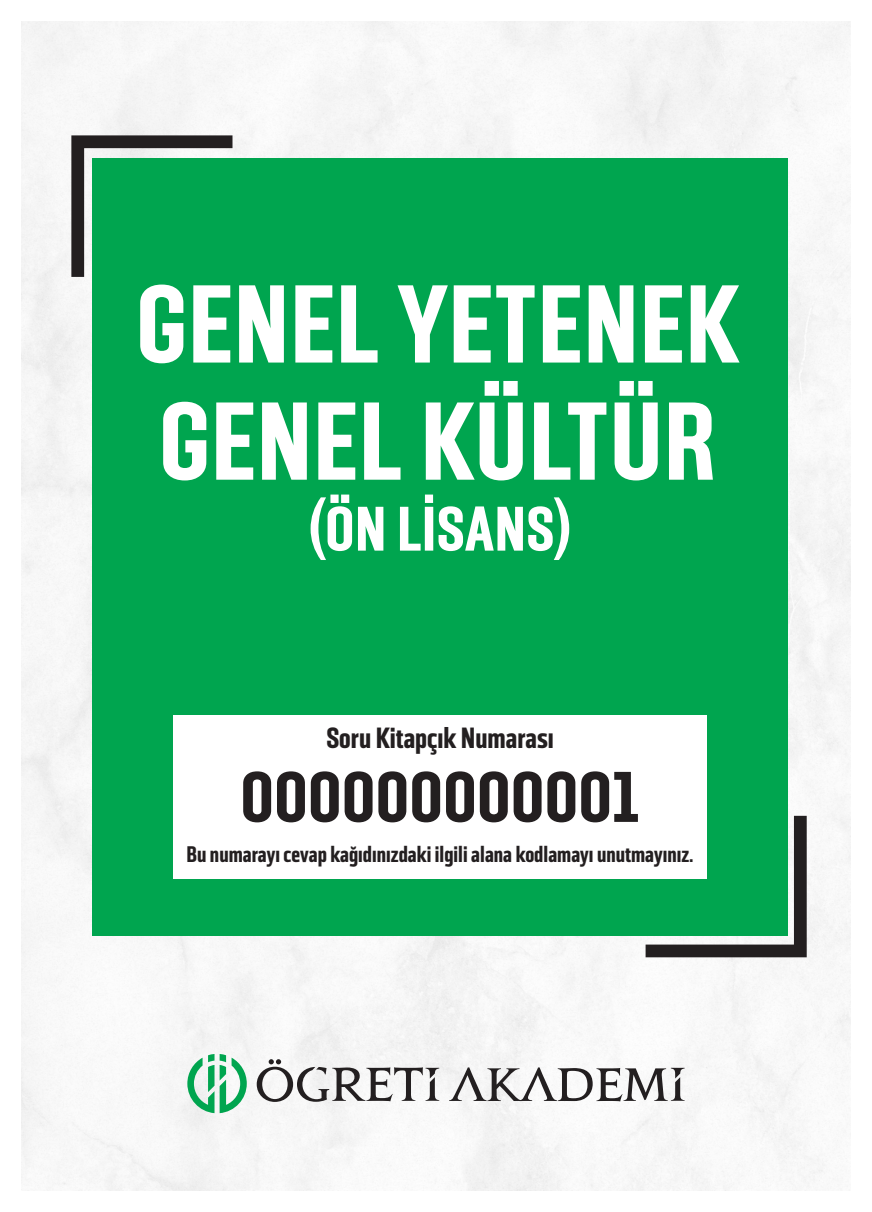
<style>
.page{position:relative;width:872px;height:1212px;background:#fff}
.page>*{position:absolute;margin:0;border:0;box-sizing:border-box;transform-origin:0 0}
.t1{font:800 110.25px/117.1px "Solido Condensed";letter-spacing:.01em;color:#fff}
.t2{font:800 71.4px "Solido Condensed";color:#231f20}
.t3{font:800 62.7px "Solido Condensed";letter-spacing:.01em;color:#fff}
.t4{font:800 29.25px "Solido Condensed";color:#231f20}
.t5{font:800 22.5px "Solido Condensed";color:#231f20}
</style>
<div class="page">
<img style="left:21px;top:21px;width:829px;height:1170px">
<div style="left:92px;top:158px;width:695px;height:777px;background:#00a54f"></div>
<svg style="left:65px;top:129px;width:180px;height:161px"></svg>
<svg style="left:257px;top:1059px;width:182px;height:43px"></svg>
<svg style="left:449px;top:1067px;width:235px;height:34px"></svg>
<svg style="left:187px;top:1054px;width:27px;height:59px"></svg>
<svg style="left:220px;top:1054px;width:27px;height:59px"></svg>
<svg style="left:633px;top:803px;width:180px;height:161px"></svg>
<div style="left:173px;top:715px;width:533px;height:164px;background:#fff"></div>
<p class="t1" style="left:136px;top:272px;width:603px">GENEL YETENEK<br>GENEL KÜLTÜR</p>
<p class="t3" style="left:309px;top:493px;width:263px">(ÖN LİSANS)</p>
<p class="t4" style="left:326px;top:722px;width:229px">Soru Kitapçık Numarası</p>
<p class="t2" style="left:240px;top:757px;width:400px">000000000001</p>
<p class="t5" style="left:186px;top:841px;width:508px">Bu numarayı cevap kağıdınızdaki ilgili alana kodlamayı unutmayınız.</p>
</div>
